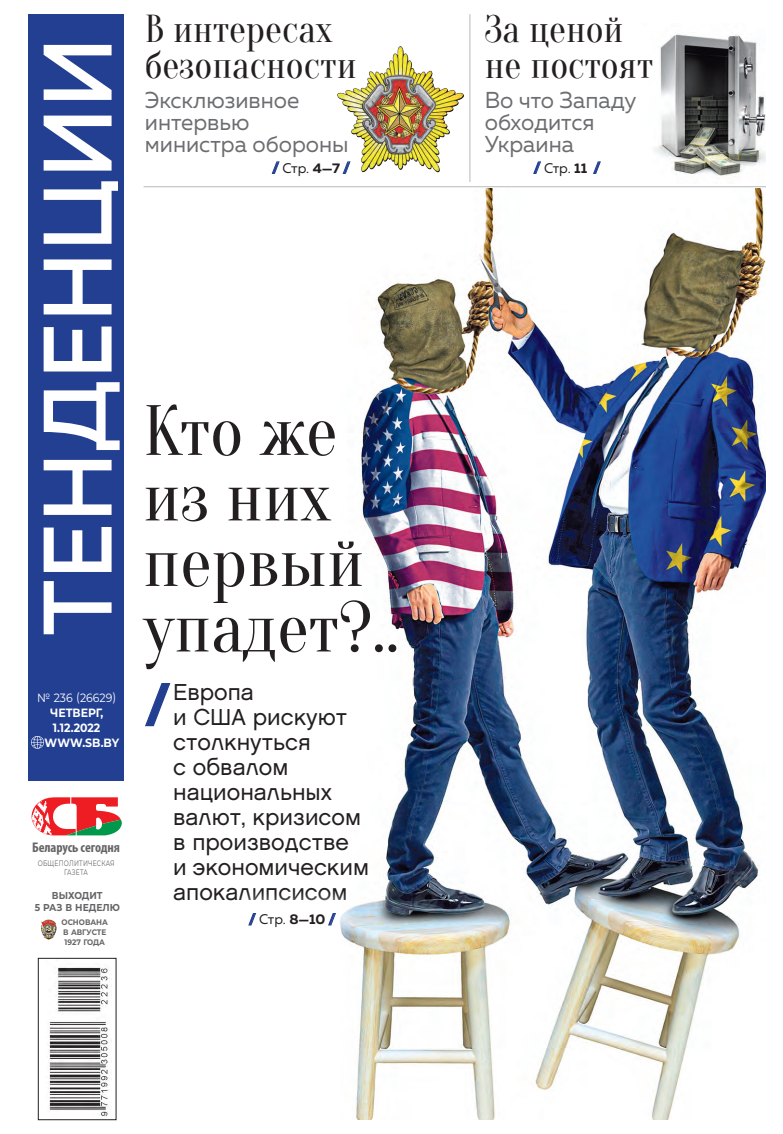
<style>
.page{position:relative;width:783px;height:1134px;background:#fff}
.page>*{position:absolute;margin:0;border:0;box-sizing:border-box;transform-origin:0 0}
.Zagolovok{font:500 97px "Muller";color:#fff;scale:.95 1}
.заг2{font:71.1px/65.5px "Oranienbaum";color:#231f20}
.t1{font:900 51.1px "Muller";color:#233f90}
.t2{font:38px/36px "Oranienbaum";color:#231f20}
.надзаголовок{font:23px/25px "Chalet London Nineteen Sixty";color:#231f20}
.t3{font:23px/22px "Muller";color:#6c6d70}
.t4{font:14px "Muller";letter-spacing:-.02em;color:#231f20}
.t5{font:700 condensed 14px "Myriad Pro";letter-spacing:-.005em;color:#656568}
.t6{font:700 12px/15px "Montserrat";color:#fff;text-align:center;scale:.91 1}
.t7{font:700 10px/12px "Montserrat";color:#656568;text-align:center;scale:.91 1}
.t8{font:700 8px/10px "Montserrat";color:#656568;scale:.91 1}
.t9{font:7.9px/8.8px "Montserrat";letter-spacing:.035em;color:#656568;text-align:center;scale:.76 1}
.s1{font-size:88.3px}
.s2{font-weight:400}
.s3{font-weight:900;color:#233f91}
.s4{font-weight:700}
</style>
<div class="page">
<img style="left:654px;top:33px;width:111px;height:146px">
<img style="left:338px;top:46px;width:125px;height:127px">
<hr style="left:469px;top:14px;width:1px;height:168px;background:#b8b9bc">
<svg style="left:271px;top:161px;width:9px;height:13px"></svg>
<svg style="left:342px;top:161px;width:8px;height:13px"></svg>
<img style="left:41px;top:919px;width:16px;height:20px">
<img style="left:49px;top:967px;width:63px;height:150px">
<div style="left:38px;top:958px;width:78px;height:162px;border:1px solid #231f20"></div>
<svg style="left:32px;top:797px;width:90px;height:38px"></svg>
<div style="left:28px;top:14px;width:96px;height:766px;background:#233f91"></div>
<svg style="left:31px;top:736px;width:12px;height:12px"></svg>
<hr style="left:143px;top:186px;width:622px;height:1px;background:#b8b9bc">
<svg style="left:533px;top:161px;width:8px;height:13px"></svg>
<svg style="left:593px;top:161px;width:8px;height:13px"></svg>
<img style="left:356px;top:188px;width:409px;height:932px">
<div style="left:225px;top:889px;width:134px;height:62px;background:#fff"></div>
<svg style="left:248px;top:913px;width:8px;height:13px"></svg>
<svg style="left:328px;top:913px;width:8px;height:13px"></svg>
<svg style="left:145px;top:683px;width:26px;height:44px"></svg>
<p class="Zagolovok" style="left:17px;top:635px;width:631px;rotate:-90deg">ТЕН<span class="s1">Д</span>ЕНЦИИ</p>
<p class="t6" style="left:37px;top:689px;width:88px"><span class="s2">№ 236 (26629)<br></span>ЧЕТВЕРГ,<br>1.12.2022</p>
<p class="t6" style="left:45px;top:734px;width:83px">WWW.SB.BY</p>
<p class="t5" style="left:32px;top:839px;width:89px">Беларусь cегодня</p>
<p class="t9" style="left:38px;top:859px;width:103px">ОБЩЕПОЛИТИЧЕСКАЯ<br>ГАЗЕТА</p>
<p class="t7" style="left:35px;top:889px;width:95px">ВЫХОДИТ<br>5 РАЗ В НЕДЕЛЮ</p>
<p class="t8" style="left:61px;top:917px;width:53px">ОСНОВАНА<br>В АВГУСТЕ<br>1927 ГОДА</p>
<p class="t2" style="left:145px;top:11px;width:213px">В интересах безопасности</p>
<p class="t3" style="left:145px;top:89px;width:205px">Эксклюзивное интервью министра обороны</p>
<p class="t4" style="left:272px;top:159px;width:79px"><span class="s3">/</span> Стр. <span class="s4">4—7</span> <span class="s3">/</span></p>
<p class="заг2" style="left:143px;top:399px;width:257px">Кто же из них первый упадет?..</p>
<p class="надзаголовок" style="left:173px;top:679px;width:197px">Европа<br>и США рискуют столкнуться<br>с обвалом национальных валют, кризисом в производстве<br>и экономическим апокалипсисом</p>
<p class="t4" style="left:249px;top:911px;width:88px"><span class="s3">/</span> Стр. <span class="s4">8—10</span> <span class="s3">/</span></p>
<p class="t1" style="left:145px;top:672px;width:27px">/</p>
<p class="t2" style="left:484px;top:12px;width:170px">За ценой не постоят</p>
<p class="t3" style="left:484px;top:89px;width:153px">Во что Западу обходится<br>Украина</p>
<p class="t4" style="left:533px;top:159px;width:68px"><span class="s3">/</span> Стр. <span class="s4">11</span> <span class="s3">/</span></p>
</div>
